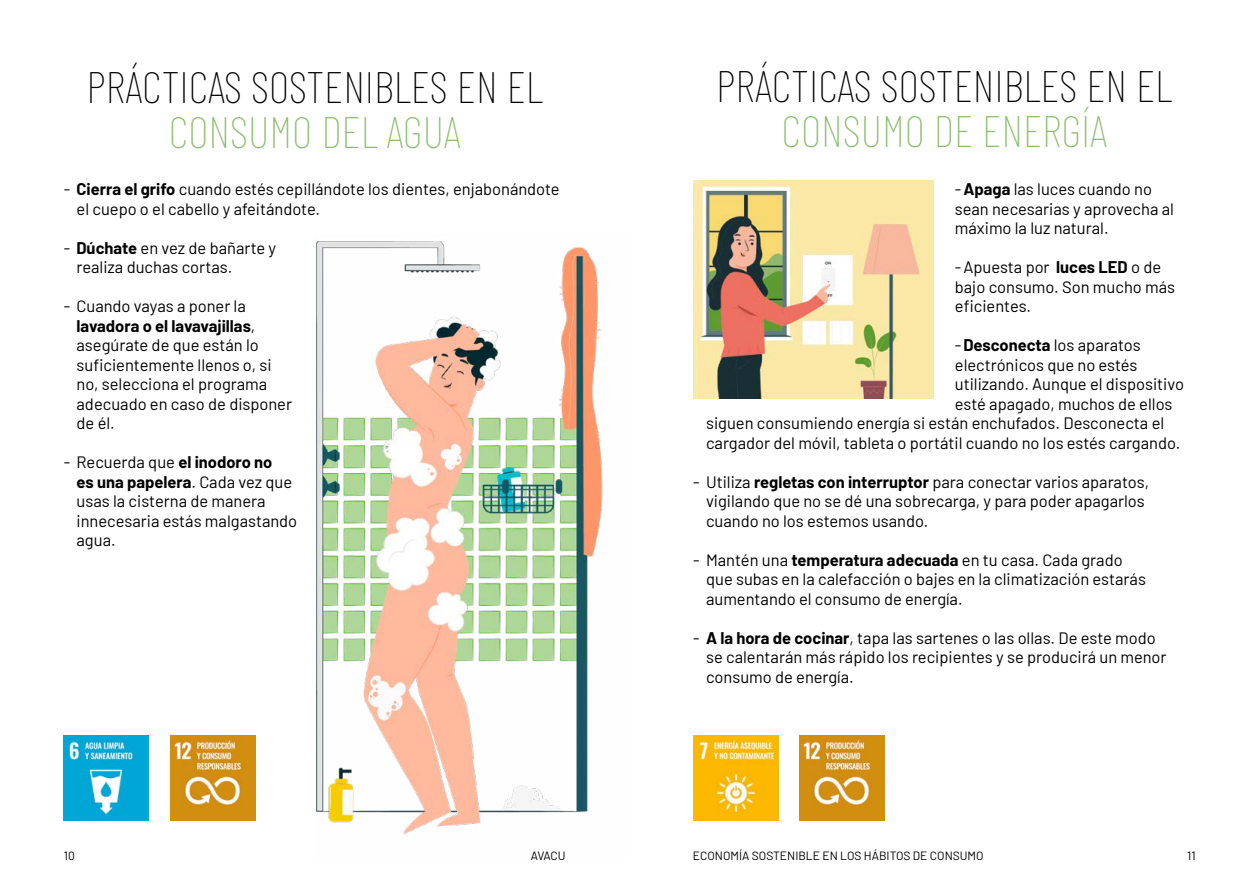
<style>
.page{position:relative;width:1259px;height:893px;background:#fff}
.page>*{position:absolute;margin:0;border:0;box-sizing:border-box;transform-origin:0 0}
.t1{font:100 45px "Barlow Condensed";color:#000}
.t2{font:100 45px "Barlow Condensed";color:#8bbe6d}
.t3{font:16.5px/19.5px "Barlow";color:#000}
.t4{font:12px "Barlow";color:#000}
.s1{font-weight:700}
</style>
<div class="page">
<img style="left:64px;top:736px;width:85px;height:85px">
<img style="left:170px;top:736px;width:85px;height:85px">
<img style="left:316px;top:241px;width:287px;height:594px">
<img style="left:799px;top:736px;width:85px;height:85px">
<img style="left:693px;top:736px;width:85px;height:85px">
<img style="left:693px;top:181px;width:240px;height:217px">
<h1 class="t1" style="left:87px;top:55px;width:458px">PRÁCTICAS SOSTENIBLES EN EL</h1>
<h1 class="t2" style="left:169px;top:100px;width:293px">CONSUMO DEL AGUA</h1>
<p class="t3" style="left:77px;top:178px;width:485px;text-indent:-13px">‐ <span class="s1">Cierra el grifo</span> cuando estés cepillándote los dientes, enjabonándote el cuepo o el cabello y afeitándote.</p>
<p class="t3" style="left:77px;top:237px;width:201px;text-indent:-13px">‐ <span class="s1">Dúchate</span> en vez de bañarte y realiza duchas cortas.</p>
<p class="t3" style="left:77px;top:295px;width:217px;text-indent:-13px">‐ Cuando vayas a poner la <span class="s1">lavadora o el lavavajillas</span>, asegúrate de que están lo suficientemente llenos o, si no, selecciona el programa adecuado en caso de disponer de él.</p>
<p class="t3" style="left:77px;top:451px;width:222px;text-indent:-13px">‐ Recuerda que <span class="s1">el inodoro no<br>es una papelera</span>. Cada vez que usas la cisterna de manera innecesaria estás malgastando agua.</p>
<h1 class="t1" style="left:716px;top:54px;width:458px">PRÁCTICAS SOSTENIBLES EN EL</h1>
<h1 class="t2" style="left:781px;top:99px;width:327px">CONSUMO DE ENERGÍA</h1>
<p class="t3" style="left:955px;top:178px;width:221px">‐<span class="s1">Apaga</span> las luces cuando no sean necesarias y aprovecha al máximo la luz natural.</p>
<p class="t3" style="left:955px;top:256px;width:222px">‐Apuesta por <span class="s1">luces LED</span> o de bajo consumo. Son mucho más eficientes.</p>
<p class="t3" style="left:955px;top:334px;width:187px">‐<span class="s1">Desconecta</span> los aparatos</p>
<p class="t3" style="left:955px;top:354px;width:184px">electrónicos que no estés</p>
<p class="t3" style="left:955px;top:373px;width:231px">utilizando. Aunque el dispositivo</p>
<p class="t3" style="left:955px;top:393px;width:219px">esté apagado, muchos de ellos</p>
<p class="t3" style="left:706px;top:412px;width:460px">siguen consumiendo energía si están enchufados. Desconecta el</p>
<p class="t3" style="left:706px;top:432px;width:476px">cargador del móvil, tableta o portátil cuando no los estés cargando.</p>
<p class="t3" style="left:706px;top:471px;width:444px;text-indent:-13px">‐ Utiliza <span class="s1">regletas con interruptor</span> para conectar varios aparatos, vigilando que no se dé una sobrecarga, y para poder apagarlos cuando no los estemos usando.</p>
<p class="t3" style="left:706px;top:549px;width:441px;text-indent:-13px">‐ Mantén una <span class="s1">temperatura adecuada</span> en tu casa. Cada grado que subas en la calefacción o bajes en la climatización estarás aumentando el consumo de energía.</p>
<p class="t3" style="left:706px;top:627px;width:462px;text-indent:-13px">‐ <span class="s1">A la hora de cocinar</span>, tapa las sartenes o las ollas. De este modo se calentarán más rápido los recipientes y se producirá un menor consumo de energía.</p>
<p class="t4" style="left:64px;top:847px;width:12px">10</p>
<p class="t4" style="left:531px;top:847px;width:36px">AVACU</p>
<p class="t4" style="left:693px;top:847px;width:292px">ECONOMÍA SOSTENIBLE EN LOS HÁBITOS DE CONSUMO</p>
<p class="t4" style="left:1187px;top:847px;width:10px">11</p>
</div>
